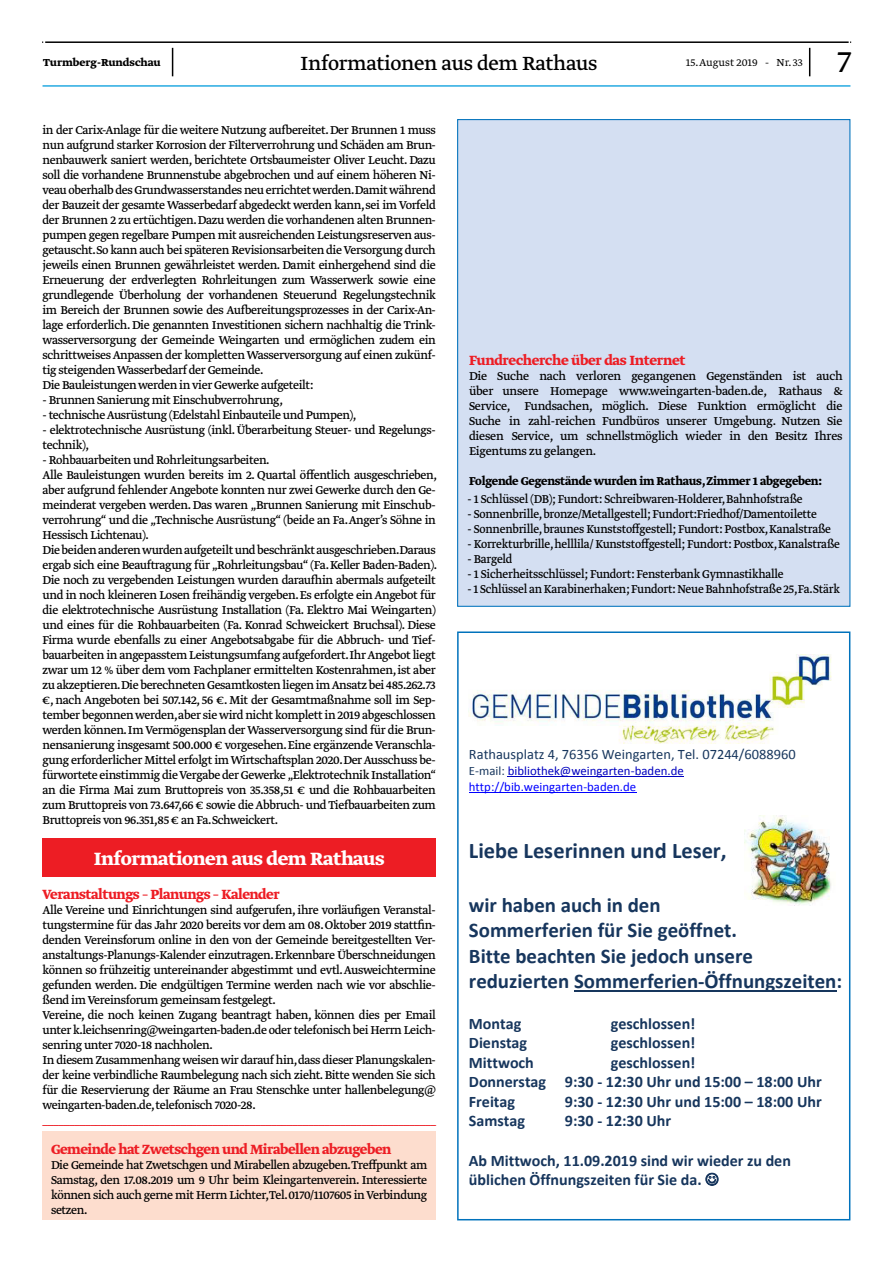
<style>
.page{position:relative;width:893px;height:1263px;background:#fff}
.page>*{position:absolute;margin:0;border:0;box-sizing:border-box;transform-origin:0 0}
.t1{font:300 36px "Greta Text Std";color:#000}
.t2{font:22.5px "Greta Text Std";letter-spacing:-.015em;color:#000}
.t3{font:700 22.35px "Calibri";color:#17365d}
.t4{font:700 21px "Greta Text Std";letter-spacing:-.02em;color:#fff}
.t5{font:700 20.85px/25.5px "Calibri";color:#17365d}
.t6{font:700 16.05px/19.6px "Calibri";color:#17365d}
.t7{font:700 15.75px "Greta Text Std";letter-spacing:-.03em;color:#ed1d24;scale:.96 1}
.t8{font:700 15.75px "Greta Text Std";letter-spacing:-.03em;color:#ed1d24}
.t9{font:14.4px "Calibri";color:#17365d}
.t10{font:13.5px/15px "Greta Text Std";letter-spacing:-.03em;color:#000;scale:.96 1}
.t11{font:13.5px "Greta Text Std";letter-spacing:-.03em;color:#000;scale:.93 1}
.t12{font:13.5px/15px "Greta Text Std";letter-spacing:-.03em;color:#000;text-align:justify}
.t13{font:13.5px "Greta Text Std";color:#ed1d24;scale:.96 1}
.t14{font:700 13.5px "Greta Text Std";letter-spacing:-.02em;color:#000;scale:.94 1}
.t15{font:12.75px/15.8px "Calibri";color:#0000bf}
.t16{font:300 12px "Greta Text Std";color:#000}
.t17{font:700 12px "Greta Text Std";color:#000}
.s1{color:#17365d}
.s2{color:#00f}
</style>
<div class="page">
<hr style="left:43px;top:85px;width:807px;height:2px;background:#27aae1">
<hr style="left:45px;top:41px;width:804px;height:2px;background:#000">
<svg style="left:809px;top:48px;width:1px;height:28px"></svg>
<svg style="left:172px;top:48px;width:1px;height:28px"></svg>
<div style="left:43px;top:1131px;width:393px;height:88px;background:#fdddce"></div>
<div style="left:43px;top:838px;width:393px;height:39px;background:#ed1d24"></div>
<div style="left:458px;top:120px;width:392px;height:486px;background:#d4dff2"></div>
<img style="left:745px;top:815px;width:87px;height:91px">
<hr style="left:508px;top:776px;width:176px;height:1px;background:#0000bf">
<hr style="left:469px;top:792px;width:167px;height:1px;background:#00f">
<hr style="left:574px;top:990px;width:262px;height:2px;background:#17365d">
<img style="left:469px;top:655px;width:363px;height:89px">
<div style="left:457px;top:631px;width:393px;height:589px;border:2px solid #0072bc"></div>
<svg style="left:705px;top:1173px;width:14px;height:13px"></svg>
<p class="t17" style="left:43px;top:56px;width:119px">Turmberg-Rundschau</p>
<p class="t16" style="left:686px;top:56px;width:118px">15. August 2019 - Nr. 33</p>
<h1 class="t1" style="left:837px;top:41px;width:15px">7</h1>
<h2 class="t2" style="left:300px;top:50px;width:299px">Informationen aus dem Rathaus</h2>
<p class="t10" style="left:43px;top:123px;width:411px">in der Carix-Anlage für die weitere Nutzung aufbereitet. Der Brunnen 1 muss nun aufgrund starker Korrosion der Filterverrohrung und Schäden am Brun&shy;nenbauwerk saniert werden, berichtete Ortsbaumeister Oliver Leucht. Dazu soll die vorhandene Brunnenstube abgebrochen und auf einem höheren Ni&shy;veau oberhalb des Grundwasserstandes neu errichtet werden.Damit während der Bauzeit der gesamte Wasserbedarf abgedeckt werden kann, sei im Vorfeld der Brunnen 2 zu ertüchtigen. Dazu werden die vorhandenen alten Brunnen&shy;pumpen gegen regelbare Pumpen mit ausreichenden Leistungsreserven aus&shy;getauscht.So kann auch bei späteren Revisionsarbeiten die Versorgung durch jeweils einen Brunnen gewährleistet werden. Damit einhergehend sind die Erneuerung der erdverlegten Rohrleitungen zum Wasserwerk sowie eine grundlegende Überholung der vorhandenen Steuerund Regelungstechnik im Bereich der Brunnen sowie des Aufbereitungsprozesses in der Carix-An&shy;lage erforderlich. Die genannten Investitionen sichern nachhaltig die Trink&shy;wasserversorgung der Gemeinde Weingarten und ermöglichen zudem ein schrittweises Anpassen der kompletten Wasserversorgung auf einen zukünf&shy;tig steigenden Wasserbedarf der Gemeinde.<br>Die Bauleistungen werden in vier Gewerke aufgeteilt:</p>
<p class="t10" style="left:43px;top:393px;width:252px">- Brunnen Sanierung mit Einschubverrohrung,</p>
<p class="t10" style="left:43px;top:408px;width:329px">- technische Ausrüstung (Edelstahl Einbauteile und Pumpen),</p>
<p class="t10" style="left:43px;top:423px;width:411px">- elektrotechnische Ausrüstung (inkl. Überarbeitung Steuer- und Regelungs&shy;technik),</p>
<p class="t10" style="left:43px;top:453px;width:413px">- Rohbauarbeiten und Rohrleitungsarbeiten.<br>Alle Bauleistungen wurden bereits im 2. Quartal öffentlich ausgeschrieben, aber aufgrund fehlender Angebote konnten nur zwei Gewerke durch den Ge&shy;meinderat vergeben werden. Das waren „Brunnen Sanierung mit Einschub&shy;verrohrung“ und die „Technische Ausrüstung“ (beide an Fa.Anger’s Söhne in Hessisch Lichtenau).<br>Die beiden anderen wurden aufgeteilt und beschränkt ausgeschrieben.Daraus ergab sich eine Beauftragung für „Rohrleitungsbau“ (Fa. Keller Baden-Baden).<br>Die noch zu vergebenden Leistungen wurden daraufhin abermals aufgeteilt und in noch kleineren Losen freihändig vergeben. Es erfolgte ein Angebot für die elektrotechnische Ausrüstung Installation (Fa. Elektro Mai Weingarten) und eines für die Rohbauarbeiten (Fa. Konrad Schweickert Bruchsal). Diese Firma wurde ebenfalls zu einer Angebotsabgabe für die Abbruch- und Tief&shy;bauarbeiten in angepasstem Leistungsumfang aufgefordert.Ihr Angebot liegt zwar um 12 % über dem vom Fachplaner ermittelten Kostenrahmen, ist aber zu akzeptieren.Die berechneten Gesamtkosten liegen im Ansatz bei 485.262.73 €, nach Angeboten bei 507.142, 56 €. Mit der Gesamtmaßnahme soll im Sep&shy;tember begonnen werden,aber sie wird nicht komplett in 2019 abgeschlossen werden können. Im Vermögensplan der Wasserversorgung sind für die Brun&shy;nensanierung insgesamt 500.000 € vorgesehen. Eine ergänzende Veranschla&shy;gung erforderlicher Mittel erfolgt im Wirtschaftsplan 2020.Der Ausschuss be&shy;fürwortete einstimmig die Vergabe der Gewerke „Elektrotechnik Installation“ an die Firma Mai zum Bruttopreis von 35.358,51 € und die Rohbauarbeiten zum Bruttopreis von 73.647,66 € sowie die Abbruch- und Tiefbauarbeiten zum Bruttopreis von 96.351,85 € an Fa.Schweickert.</p>
<h3 class="t4" style="left:94px;top:846px;width:292px">Informationen aus dem Rathaus</h3>
<p class="t7" style="left:43px;top:885px;width:249px">Veranstaltungs – Planungs – Kalender</p>
<p class="t10" style="left:43px;top:903px;width:411px">Alle Vereine und Einrichtungen sind aufgerufen, ihre vorläufigen Veranstal&shy;tungstermine für das Jahr 2020 bereits vor dem am 08. Oktober 2019 stattfin&shy;denden Vereinsforum online in den von der Gemeinde bereitgestellten Ver&shy;anstaltungs-Planungs-Kalender einzutragen. Erkennbare Überschneidungen können so frühzeitig untereinander abgestimmt und evtl. Ausweichtermine gefunden werden. Die endgültigen Termine werden nach wie vor abschlie&shy;ßend im Vereinsforum gemeinsam festgelegt.<br>Vereine, die noch keinen Zugang beantragt haben, können dies per Email unter k.leichsenring@weingarten-baden.de oder telefonisch bei Herrn Leich&shy;senring unter 7020-18 nachholen.<br>In diesem Zusammenhang weisen wir darauf hin,dass dieser Planungskalen&shy;der keine verbindliche Raumbelegung nach sich zieht. Bitte wenden Sie sich für die Reservierung der Räume an Frau Stenschke unter hallenbelegung@ weingarten-baden.de,telefonisch 7020-28.</p>
<p class="t13" style="left:43px;top:1112px;width:411px">__________________________________________________________________________</p>
<p class="t7" style="left:51px;top:1140px;width:356px">Gemeinde hat Zwetschgen und Mirabellen abzugeben</p>
<p class="t10" style="left:51px;top:1158px;width:393px;text-align:justify">Die Gemeinde hat Zwetschgen und Mirabellen abzugeben.Treffpunkt am Samstag, den 17.08.2019 um 9 Uhr beim Kleingartenverein. Interessierte können sich auch gerne mit Herrn Lichter,Tel.0170/1107605 in Verbindung setzen.</p>
<p class="t8" style="left:469px;top:351px;width:218px">Fundrecherche über das Internet</p>
<p class="t12" style="left:469px;top:369px;width:375px">Die Suche nach verloren gegangenen Gegenständen ist auch über unsere Homepage www.weingarten-baden.de, Rathaus &amp; Service, Fundsachen, möglich. Diese Funktion ermöglicht die Suche in zahl-reichen Fundbüros unserer Umgebung. Nutzen Sie diesen Service, um schnellstmöglich wieder in den Besitz Ihres Eigentums zu gelangen.</p>
<p class="t14" style="left:469px;top:473px;width:377px">Folgende Gegenstände wurden im Rathaus,Zimmer 1 abgegeben:</p>
<p class="t11" style="left:468px;top:491px;width:362px">- 1 Schlüssel (DB); Fundort: Schreibwaren-Holderer, Bahnhofstraße</p>
<p class="t11" style="left:468px;top:506px;width:377px">- Sonnenbrille, bronze/Metallgestell; Fundort:Friedhof/Damentoilette</p>
<p class="t11" style="left:468px;top:521px;width:392px">- Sonnenbrille, braunes Kunststoffgestell; Fundort: Postbox, Kanalstraße</p>
<p class="t11" style="left:468px;top:536px;width:402px">- Korrekturbrille, helllila/ Kunststoffgestell; Fundort: Postbox, Kanalstraße</p>
<p class="t11" style="left:468px;top:551px;width:50px">- Bargeld</p>
<p class="t11" style="left:468px;top:566px;width:341px">- 1 Sicherheitsschlüssel; Fundort: Fensterbank Gymnastikhalle</p>
<p class="t11" style="left:468px;top:581px;width:402px">- 1 Schlüssel an Karabinerhaken; Fundort: Neue Bahnhofstraße 25,Fa.Stärk</p>
<p class="t9" style="left:469px;top:745px;width:328px">Rathausplatz 4, 76356 Weingarten, Tel. 07244/6088960</p>
<p class="t15" style="left:469px;top:763px;width:216px"><span class="s1">E-mail:</span> bibliothek@weingarten-baden.de <span class="s2">http://bib.weingarten-baden.de</span></p>
<h3 class="t3" style="left:469px;top:837px;width:259px">Liebe Leserinnen und Leser,</h3>
<h3 class="t5" style="left:469px;top:892px;width:375px">wir haben auch in den<br>Sommerferien für Sie geöffnet.<br>Bitte beachten Sie jedoch unsere reduzierten Sommerferien-Öffnungszeiten:</h3>
<p class="t6" style="left:469px;top:1013px;width:54px">Montag</p>
<p class="t6" style="left:611px;top:1013px;width:86px">geschlossen!</p>
<p class="t6" style="left:469px;top:1033px;width:60px">Dienstag</p>
<p class="t6" style="left:611px;top:1033px;width:86px">geschlossen!</p>
<p class="t6" style="left:469px;top:1052px;width:66px">Mittwoch</p>
<p class="t6" style="left:469px;top:1052px;width:354px;text-indent:142px">geschlossen!<br>Donnerstag 9:30 - 12:30 Uhr und 15:00 – 18:00 Uhr<br>Freitag</p>
<p class="t6" style="left:565px;top:1092px;width:258px">9:30 - 12:30 Uhr und 15:00 – 18:00 Uhr</p>
<p class="t6" style="left:469px;top:1111px;width:58px">Samstag</p>
<p class="t6" style="left:565px;top:1111px;width:108px">9:30 - 12:30 Uhr</p>
<p class="t6" style="left:469px;top:1150px;width:324px">Ab Mittwoch, 11.09.2019 sind wir wieder zu den üblichen Öffnungszeiten für Sie da.</p>
</div>
